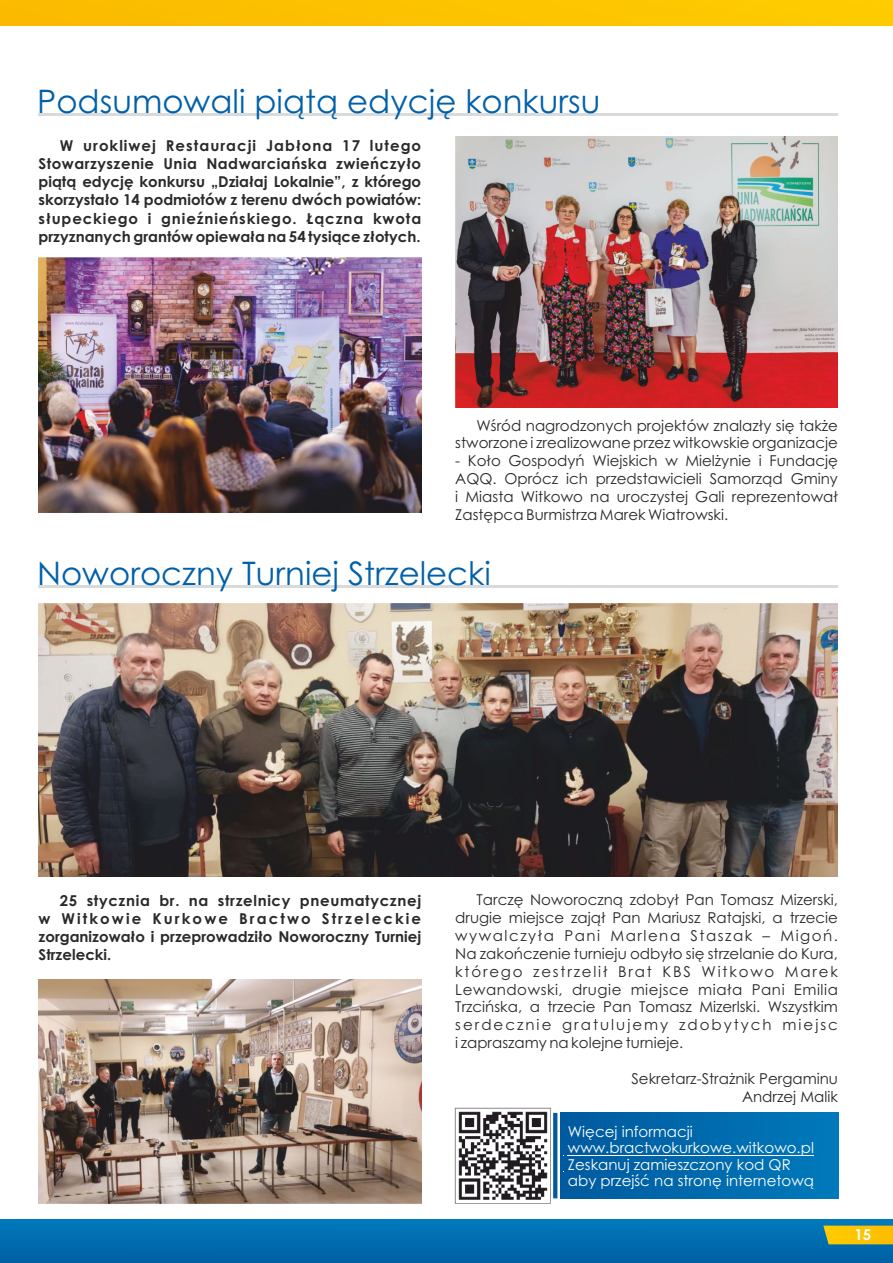
<style>
.page{position:relative;width:893px;height:1263px;background:#fff}
.page>*{position:absolute;margin:0;border:0;box-sizing:border-box;transform-origin:0 0}
.t1{font:32.4px "Century Gothic";color:#0060aa}
.t2{font:15px/17.9px "Century Gothic";color:#2b2a29;text-align:justify}
.t3{font:700 15px/18.1px "Century Gothic";color:#2b2a29;text-align:justify}
.t4{font:15px/16px "Century Gothic";color:#fefefe}
.t5{font:700 15px "Century Gothic";color:#fefefe}
</style>
<div class="page">
<div style="left:0;top:1219px;width:893px;height:44px;background:#006caf"></div>
<div style="left:0;top:0;width:893px;height:26px;background:#fcc300"></div>
<svg style="left:823px;top:1225px;width:70px;height:19px"></svg>
<hr style="left:39px;top:114px;width:799px;height:2px;background:#d9dada">
<img style="left:39px;top:257px;width:382px;height:255px">
<hr style="left:39px;top:586px;width:799px;height:2px;background:#d9dada">
<img style="left:39px;top:979px;width:382px;height:224px">
<img style="left:39px;top:604px;width:799px;height:272px">
<svg style="left:455px;top:1107px;width:96px;height:97px"></svg>
<div style="left:560px;top:1113px;width:278px;height:85px;background:linear-gradient(to right,#005a9f,#0079ba)"></div>
<hr style="left:568px;top:1155px;width:246px;height:1px;background:#fefefe">
<svg style="left:553px;top:1113px;width:4px;height:85px"></svg>
<img style="left:456px;top:1109px;width:93px;height:94px">
<img style="left:455px;top:136px;width:383px;height:271px">
<h1 class="t1" style="left:37px;top:88px;width:565px">Podsumowali piątą edycję konkursu</h1>
<p class="t3" style="left:39px;top:138px;width:384px;text-indent:21px">W urokliwej Restauracji Jabłona 17 lutego Stowarzyszenie Unia Nadwarciańska zwieńczyło piątą edycję konkursu „Działaj Lokalnie”, z którego skorzystało 14 podmiotów z terenu dwóch powiatów: słupeckiego i gnieźnieńskiego. Łączna kwota przyznanych grantów opiewała na 54 tysiące złotych.</p>
<p class="t2" style="left:455px;top:418px;width:384px;text-align:right">Wśród nagrodzonych projektów znalazły się także stworzone i zrealizowane przez witkowskie organizacje</p>
<p class="t2" style="left:455px;top:453px;width:384px">- Koło Gospodyń Wiejskich w Mielżynie i Fundację AQQ. Oprócz ich przedstawicieli Samorząd Gminy i Miasta Witkowo na uroczystej Gali reprezentował Zastępca Burmistrza Marek Wiatrowski.</p>
<h1 class="t1" style="left:37px;top:560px;width:455px">Noworoczny Turniej Strzelecki</h1>
<p class="t3" style="left:39px;top:892px;width:384px;text-indent:21px">25 stycznia br. na strzelnicy pneumatycznej w Witkowie Kurkowe Bractwo Strzeleckie zorganizowało i przeprowadziło Noworoczny Turniej Strzelecki.</p>
<p class="t2" style="left:455px;top:892px;width:384px;text-indent:21px">Tarczę Noworoczną zdobył Pan Tomasz Mizerski, drugie miejsce zajął Pan Mariusz Ratajski, a trzecie wywalczyła Pani Marlena Staszak – Migoń.<br>Na zakończenie turnieju odbyło się strzelanie do Kura, którego zestrzelił Brat KBS Witkowo Marek Lewandowski, drugie miejsce miała Pani Emilia Trzcińska, a trzecie Pan Tomasz Mizerlski. Wszystkim serdecznie gratulujemy zdobytych miejsc i zapraszamy na kolejne turnieje.</p>
<p class="t2" style="left:742px;top:1089px;width:97px">Andrzej Malik</p>
<p class="t4" style="left:568px;top:1125px;width:248px">Więcej informacji www.bractwokurkowe.witkowo.pl<br>Zeskanuj zamieszczony kod QR aby przejść na stronę internetową</p>
<p class="t2" style="left:631px;top:1071px;width:208px">Sekretarz-Strażnik Pergaminu</p>
<p class="t5" style="left:854px;top:1229px;width:18px">15</p>
</div>
